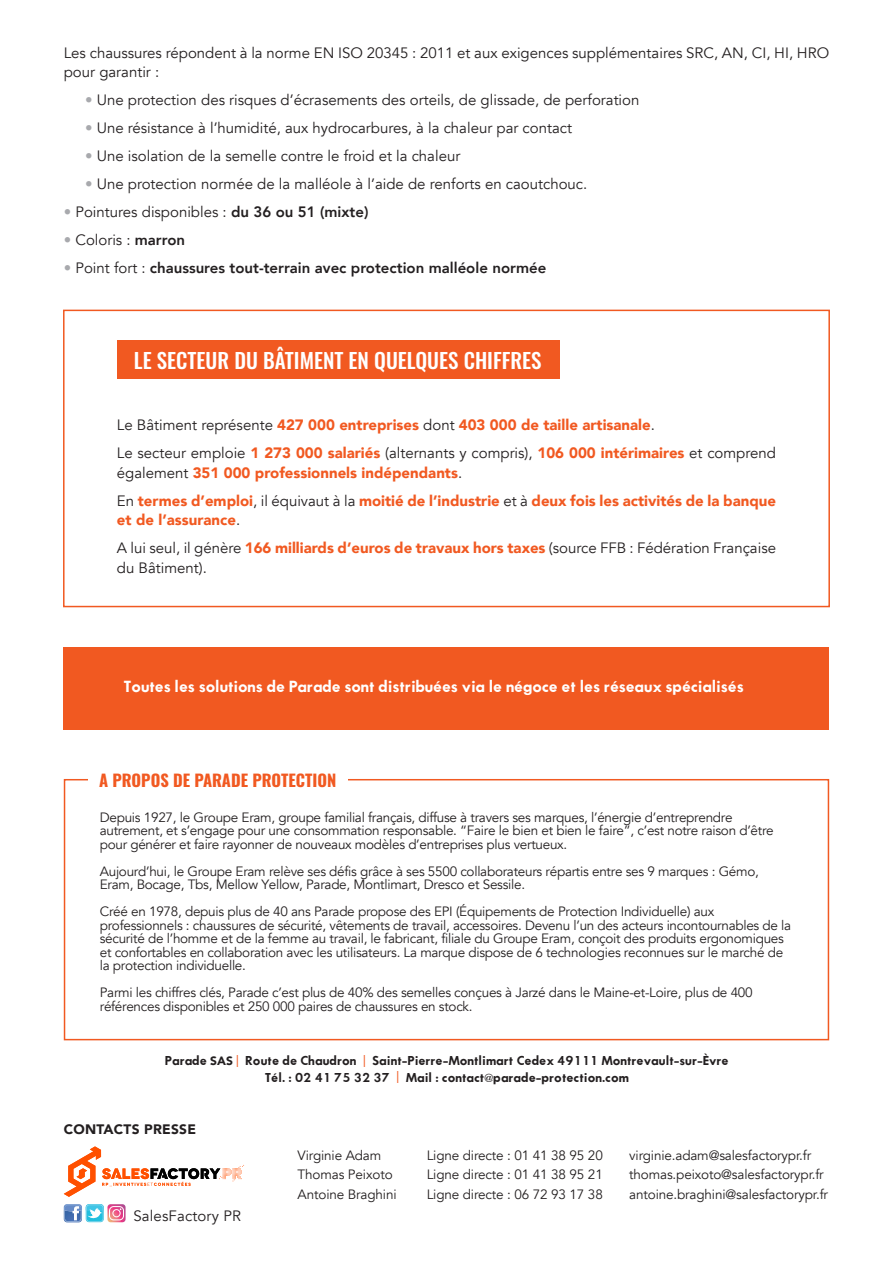
<style>
.page{position:relative;width:893px;height:1263px;background:#fff}
.page>*{position:absolute;margin:0;border:0;box-sizing:border-box;transform-origin:0 0}
.t1{font:500 21px "Oswald";color:#fff}
.t2{font:700 16.5px "Oswald";color:#f15921}
.t3{font:15px/19.5px "Avenir";color:#231f20}
.t4{font:900 15px/19.5px "Avenir";color:#f15921}
.t5{font:15px "Futura ICG Demi";letter-spacing:-.01em;color:#fff}
.t6{font:800 15px "Avenir";color:#231f20}
.t7{font:900 13.65px "Avenir";letter-spacing:.02em;color:#231f20}
.t8{font:13.5px/13.5px "Avenir";letter-spacing:-.02em;color:#231f20}
.t9{font:12px/16.5px "Futura ICG Demi";color:#231f20;text-align:center}
.s1{color:#a8a9ad}
.s2{font-weight:800}
.s3{font-weight:400;color:#a8a9ad}
.s4{font-weight:400}
.s5{font-weight:400;color:#231f20}
.s6{font-weight:900;color:#f15921}
.s7{font-family:"Avenir LT Std";font-weight:900}
.s8{color:#f15921}
</style>
<div class="page">
<svg style="left:64px;top:1146px;width:180px;height:51px"></svg>
<svg style="left:64px;top:1204px;width:62px;height:18px"></svg>
<div style="left:64px;top:779px;width:765px;height:261px;border:2px solid #f15921"></div>
<div style="left:88px;top:770px;width:259px;height:21px;background:#fff"></div>
<div style="left:64px;top:647px;width:765px;height:83px;background:#f15921"></div>
<div style="left:63px;top:310px;width:767px;height:297px;border:2px solid #f15921"></div>
<div style="left:117px;top:340px;width:442px;height:38px;background:#f15921"></div>
<p class="t3" style="left:64px;top:43px;width:767px">Les chaussures répondent à la norme EN ISO 20345 : 2011 et aux exigences supplémentaires SRC, AN, CI, HI, HRO pour garantir :</p>
<p class="t3" style="left:85px;top:90px;width:556px"><span class="s1">•</span> Une protection des risques d’écrasements des orteils, de glissade, de perforation</p>
<p class="t3" style="left:85px;top:118px;width:489px"><span class="s1">•</span> Une résistance à l’humidité, aux hydrocarbures, à la chaleur par contact</p>
<p class="t3" style="left:85px;top:146px;width:377px"><span class="s1">•</span> Une isolation de la semelle contre le froid et la chaleur</p>
<p class="t3" style="left:85px;top:174px;width:504px"><span class="s1">•</span> Une protection normée de la malléole à l’aide de renforts en caoutchouc.</p>
<p class="t3" style="left:64px;top:202px;width:306px"><span class="s1">•</span> Pointures disponibles : <span class="s2">du 36 ou 51 (mixte)</span></p>
<p class="t3" style="left:64px;top:230px;width:123px"><span class="s1">•</span> Coloris : <span class="s2">marron</span></p>
<p class="t6" style="left:64px;top:256px;width:484px"><span class="s3">•</span> <span class="s4">Point fort :</span> chaussures tout-terrain avec protection malléole normée</p>
<p class="t1" style="left:134px;top:341px;width:409px">LE SECTEUR DU BÂTIMENT EN QUELQUES CHIFFRES</p>
<p class="t4" style="left:117px;top:415px;width:539px"><span class="s5">Le Bâtiment représente</span> 427 000 entreprises <span class="s5">dont</span> 403 000 de taille artisanale<span class="s5">.</span></p>
<p class="t4" style="left:117px;top:443px;width:661px"><span class="s5">Le secteur emploie</span> 1 273 000 salariés <span class="s5">(alternants y compris),</span> 106 000 intérimaires <span class="s5">et comprend également</span> 351 000 professionnels indépendants<span class="s5">.</span></p>
<p class="t4" style="left:117px;top:490px;width:661px"><span class="s5">En</span> termes d’emploi<span class="s5">, il équivaut à la</span> moitié de l’industrie <span class="s5">et à</span> deux fois les activités de la banque et de l’assurance<span class="s5">.</span></p>
<p class="t3" style="left:117px;top:539px;width:661px">A lui seul, il génère <span class="s6">166 milliards d’euros de travaux hors taxes</span> (source FFB : Fédération Française du Bâtiment).</p>
<p class="t5" style="left:124px;top:677px;width:622px">Toutes les solutions de Parade sont distribuées via le négoce et les réseaux spécialisés</p>
<p class="t2" style="left:99px;top:765px;width:239px">A PROPOS DE PARADE PROTECTION</p>
<p class="t8" style="left:100px;top:810px;width:675px">Depuis 1927, le Groupe Eram, groupe familial français, diffuse à travers ses marques, l’énergie d’entreprendre autrement, et s’engage pour une consommation responsable. “Faire le bien et bien le faire”, c’est notre raison d’être pour générer et faire rayonner de nouveaux modèles d’entreprises plus vertueux.</p>
<p class="t8" style="left:100px;top:864px;width:661px">Aujourd’hui, le Groupe Eram relève ses défis grâce à ses 5500 collaborateurs répartis entre ses 9 marques : Gémo,<br>Eram, Bocage, Tbs, Mellow Yellow, Parade, Montlimart, Dresco et Sessile.</p>
<p class="t8" style="left:100px;top:905px;width:693px">Créé en 1978, depuis plus de 40 ans Parade propose des EPI (Équipements de Protection Individuelle) aux professionnels : chaussures de sécurité, vêtements de travail, accessoires. Devenu l’un des acteurs incontournables de la sécurité de l’homme et de la femme au travail, le fabricant, filiale du Groupe Eram, conçoit des produits ergonomiques et confortables en collaboration avec les utilisateurs. La marque dispose de 6 technologies reconnues sur le marché de la protection individuelle.</p>
<p class="t8" style="left:100px;top:986px;width:654px">Parmi les chiffres clés, Parade c’est plus de 40% des semelles conçues à Jarzé dans le Maine-et-Loire, plus de 400 références disponibles et 250 000 paires de chaussures en stock.</p>
<p class="t9" style="left:165px;top:1052px;width:565px">Parade <span class="s7">SAS</span> <span class="s8">|</span> Route de Chaudron <span class="s8">|</span> Saint-Pierre-Montlimart Cedex 49111 Montrevault-sur-Èvre<br>Tél. : 02 41 75 32 37 <span class="s8">|</span> Mail : contact@parade-protection.com</p>
<p class="t7" style="left:64px;top:1118px;width:134px">CONTACTS PRESSE</p>
<p class="t3" style="left:133px;top:1206px;width:109px">SalesFactory PR</p>
<p class="t8" style="left:298px;top:1149px;width:85px">Virginie Adam</p>
<p class="t8" style="left:427px;top:1149px;width:178px">Ligne directe : 01 41 38 95 20</p>
<p class="t8" style="left:629px;top:1149px;width:183px">virginie.adam@salesfactorypr.fr</p>
<p class="t8" style="left:298px;top:1168px;width:97px">Thomas Peixoto</p>
<p class="t8" style="left:427px;top:1168px;width:178px">Ligne directe : 01 41 38 95 21</p>
<p class="t8" style="left:629px;top:1168px;width:196px">thomas.peixoto@salesfactorypr.fr</p>
<p class="t8" style="left:298px;top:1188px;width:100px">Antoine Braghini</p>
<p class="t8" style="left:427px;top:1188px;width:178px">Ligne directe : 06 72 93 17 38</p>
<p class="t8" style="left:629px;top:1188px;width:200px">antoine.braghini@salesfactorypr.fr</p>
</div>
